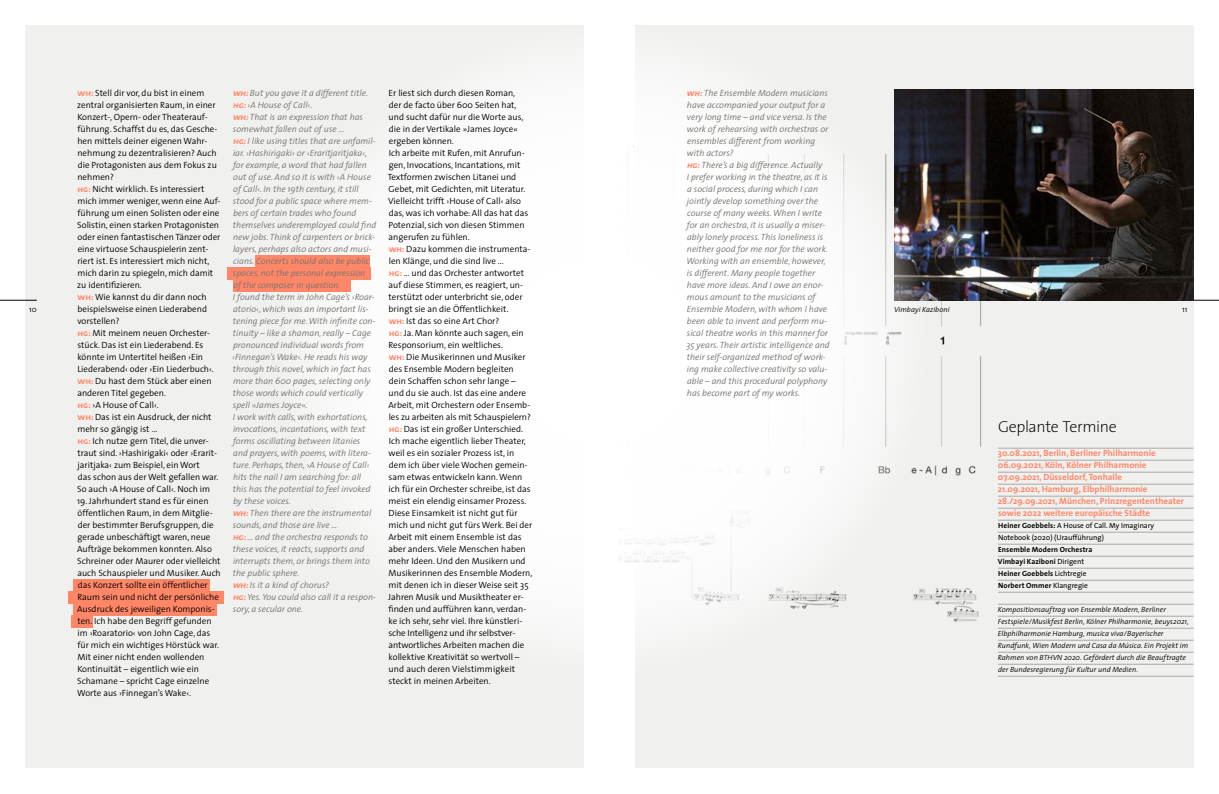
<style>
.page{position:relative;width:1219px;height:794px;background:#fff}
.page>*{position:absolute;margin:0;border:0;box-sizing:border-box;transform-origin:0 0}
.t1{font:200 16px "The Sans";letter-spacing:-.025em;color:#000}
.t2{font:300 9px/12px "The Sans";color:#000}
.t3{font:italic 300 9px/12px "The Sans";color:#777470}
.t4{font:700 9px/12px "The Sans";color:#ff8768}
.t5{font:300 8px "The Sans";color:#000}
.t6{font:italic 300 7.5px/12px "The Sans";letter-spacing:.005em;color:#000}
.t7{font:700 7.5px/12px "The Sans";letter-spacing:.015em;color:#000}
.t8{font:7.5px/12px "The Sans";color:#000}
.s1{font-family:"The Sans Bold Caps";font-weight:400;color:#ff8768}
.s2{font-weight:700}
.s3{font-weight:400}
</style>
<div class="page">
<div style="left:26px;top:26px;width:558px;height:742px;background:#f0f0ef"></div>
<div style="left:635px;top:26px;width:558px;height:742px;background:#f0f0ef"></div>
<hr style="left:1182px;top:300px;width:37px;height:1px;background:#000">
<hr style="left:0;top:300px;width:37px;height:1px;background:#000">
<img style="left:894px;top:89px;width:299px;height:211px">
<img style="left:798px;top:144px;width:215px;height:532px">
<div style="left:279px;top:25px;width:648px;height:648px;background:#fff;border-radius:50%"></div>
<div style="left:73px;top:579px;width:137px;height:12px;background:#ff8768"></div>
<div style="left:255px;top:255px;width:115px;height:12px;background:#ff8768"></div>
<div style="left:227px;top:267px;width:144px;height:12px;background:#ff8768"></div>
<div style="left:233px;top:279px;width:118px;height:12px;background:#ff8768"></div>
<div style="left:68px;top:591px;width:155px;height:12px;background:#ff8768"></div>
<div style="left:73px;top:603px;width:143px;height:12px;background:#ff8768"></div>
<div style="left:71px;top:615px;width:21px;height:12px;background:#ff8768"></div>
<hr style="left:998px;top:448px;width:195px;height:1px;background:#aaa8a7">
<hr style="left:998px;top:460px;width:195px;height:1px;background:#aaa8a7">
<hr style="left:998px;top:472px;width:195px;height:1px;background:#aaa8a7">
<hr style="left:998px;top:484px;width:195px;height:1px;background:#aaa8a7">
<hr style="left:998px;top:496px;width:195px;height:1px;background:#aaa8a7">
<hr style="left:998px;top:508px;width:195px;height:1px;background:#aaa8a7">
<hr style="left:998px;top:520px;width:195px;height:1px;background:#aaa8a7">
<hr style="left:998px;top:532px;width:195px;height:1px;background:#aaa8a7">
<hr style="left:998px;top:544px;width:195px;height:1px;background:#aaa8a7">
<hr style="left:998px;top:556px;width:195px;height:1px;background:#aaa8a7">
<hr style="left:998px;top:568px;width:195px;height:1px;background:#aaa8a7">
<hr style="left:998px;top:580px;width:195px;height:1px;background:#aaa8a7">
<hr style="left:998px;top:592px;width:195px;height:1px;background:#aaa8a7">
<hr style="left:998px;top:604px;width:195px;height:1px;background:#aaa8a7">
<hr style="left:998px;top:616px;width:195px;height:1px;background:#aaa8a7">
<hr style="left:998px;top:628px;width:195px;height:1px;background:#aaa8a7">
<hr style="left:998px;top:640px;width:195px;height:1px;background:#aaa8a7">
<hr style="left:998px;top:652px;width:195px;height:1px;background:#aaa8a7">
<hr style="left:998px;top:664px;width:195px;height:1px;background:#aaa8a7">
<hr style="left:998px;top:676px;width:195px;height:1px;background:#aaa8a7">
<p class="t3" style="left:232px;top:86px;width:146px"><span class="s1">wh:</span> But you gave it a different title. <span class="s1">hg:</span> ›A House of Call‹.<br><span class="s1">wh:</span> That is an expression that has somewhat fallen out of use …<br><span class="s1">hg:</span> I like using titles that are unfamil&shy;iar. ›Hashirigaki‹ or ›Eraritjaritjaka‹, for example, a word that had fallen out of use. And so it is with ›A House of Call‹. In the 19th century, it still stood for a public space where mem&shy;bers of certain trades who found themselves underemployed could find new jobs. Think of carpenters or brick&shy;layers, perhaps also actors and musi&shy;cians. Concerts should also be public spaces, not the personal expression<br>of the composer in question.<br>I found the term in John Cage’s ›Roar&shy;atorio‹, which was an important lis&shy;tening piece for me. With infinite con&shy;tinuity – like a shaman, really – Cage pronounced individual words from ›Finnegan’s Wake‹. He reads his way through this novel, which in fact has more than 600 pages, selecting only those words which could vertically spell »James Joyce«.<br>I work with calls, with exhortations, invocations, incantations, with text forms oscillating between litanies and prayers, with poems, with litera&shy;ture. Perhaps, then, ›A House of Call‹ hits the nail I am searching for: all this has the potential to feel invoked by these voices.<br><span class="s1">wh:</span> Then there are the instrumental sounds, and those are live …<br><span class="s1">hg:</span> … and the orchestra responds to these voices, it reacts, supports and interrupts them, or brings them into the public sphere.<br><span class="s1">wh:</span> Is it a kind of chorus?<br><span class="s1">hg:</span> Yes. You could also call it a respon&shy;sory, a secular one.</p>
<p class="t2" style="left:388px;top:86px;width:146px">Er liest sich durch diesen Roman,<br>der de facto über 600 Seiten hat, und sucht dafür nur die Worte aus, die in der Vertikale »James Joyce« ergeben können.<br>Ich arbeite mit Rufen, mit Anrufun&shy;gen, Invocations, Incantations, mit Textformen zwischen Litanei und Gebet, mit Gedichten, mit Literatur.<br>Vielleicht trifft ›House of Call‹ also das, was ich vorhabe: All das hat das Potenzial, sich von diesen Stimmen angerufen zu fühlen.<br><span class="s1">wh:</span> Dazu kommen die instrumenta&shy;len Klänge, und die sind live ...<br><span class="s1">hg:</span> … und das Orchester antwortet auf diese Stimmen, es reagiert, un&shy;terstützt oder unterbricht sie, oder bringt sie an die Öffentlichkeit.<br><span class="s1">wh:</span> Ist das so eine Art Chor?<br><span class="s1">hg:</span> Ja. Man könnte auch sagen, ein Responsorium, ein weltliches.<br><span class="s1">wh:</span> Die Musikerinnen und Musiker des Ensemble Modern begleiten<br>dein Schaffen schon sehr lange –<br>und du sie auch. Ist das eine andere Arbeit, mit Orchestern oder Ensemb&shy;les zu arbeiten als mit Schauspielern? <span class="s1">hg:</span> Das ist ein großer Unterschied.<br>Ich mache eigentlich lieber Theater, weil es ein sozialer Prozess ist, in dem ich über viele Wochen gemein&shy;sam etwas entwickeln kann. Wenn ich für ein Orchester schreibe, ist das meist ein elendig einsamer Prozess.<br>Diese Einsamkeit ist nicht gut für mich und nicht gut fürs Werk. Bei der Arbeit mit einem Ensemble ist das aber anders. Viele Menschen haben mehr Ideen. Und den Musikern und Musikerinnen des Ensemble Modern, mit denen ich in dieser Weise seit 35<br>Jahren Musik und Musiktheater er&shy;finden und aufführen kann, verdan&shy;ke ich sehr, sehr viel. Ihre künstleri&shy;sche Intelligenz und ihr selbstver&shy;antwortliches Arbeiten machen die kollektive Kreativität so wertvoll – und auch deren Vielstimmigkeit steckt in meinen Arbeiten.</p>
<p class="t2" style="left:77px;top:87px;width:145px"><span class="s1">wh:</span> Stell dir vor, du bist in einem zentral organisierten Raum, in einer<br>Konzert-, Opern- oder Theaterauf&shy;führung. Schaffst du es, das Gesche&shy;hen mittels deiner eigenen Wahr&shy;nehmung zu dezentralisieren? Auch die Protagonisten aus dem Fokus zu nehmen?<br><span class="s1">hg:</span> Nicht wirklich. Es interessiert mich immer weniger, wenn eine Auf&shy;führung um einen Solisten oder eine<br>Solistin, einen starken Protagonisten oder einen fantastischen Tänzer oder eine virtuose Schauspielerin zent&shy;riert ist. Es interessiert mich nicht, mich darin zu spiegeln, mich damit zu identifizieren.<br><span class="s1">wh:</span> Wie kannst du dir dann noch beispielsweise einen Liederabend vorstellen?<br><span class="s1">hg:</span> Mit meinem neuen Orchester&shy;stück. Das ist ein Liederabend. Es könnte im Untertitel heißen ›Ein<br>Liederabend‹ oder ›Ein Liederbuch‹. <span class="s1">wh:</span> Du hast dem Stück aber einen anderen Titel gegeben.<br><span class="s1">hg:</span> ›A House of Call‹.<br><span class="s1">wh:</span> Das ist ein Ausdruck, der nicht mehr so gängig ist ...<br><span class="s1">hg:</span> Ich nutze gern Titel, die unver&shy;traut sind. ›Hashirigaki‹ oder ›Erarit&shy;jaritjaka‹ zum Beispiel, ein Wort<br>das schon aus der Welt gefallen war.<br>So auch ›A House of Call‹. Noch im</p>
<p class="t2" style="left:77px;top:494px;width:145px">19. Jahrhundert stand es für einen öffentlichen Raum, in dem Mitglie&shy;der bestimmter Berufsgruppen, die gerade unbeschäftigt waren, neue Aufträge bekommen konnten. Also Schreiner oder Maurer oder vielleicht auch Schauspieler und Musiker. Auch das Konzert sollte ein öffentlicher Raum sein und nicht der persönliche Ausdruck des jeweiligen Komponis&shy;ten. Ich habe den Begriff gefunden im ›Roaratorio‹ von John Cage, das für mich ein wichtiges Hörstück war.<br>Mit einer nicht enden wollenden Kontinuität – eigentlich wie ein Schamane – spricht Cage einzelne Worte aus ›Finnegan’s Wake‹.</p>
<p class="t3" style="left:686px;top:87px;width:145px"><span class="s1">wh:</span> The Ensemble Modern musicians have accompanied your output for a very long time – and vice versa. Is the work of rehearsing with orchestras or ensembles different from working with actors?<br><span class="s1">hg:</span> There’s a big difference. Actually<br>I prefer working in the theatre, as it is a social process, during which I can jointly develop something over the course of many weeks. When I write for an orchestra, it is usually a miser&shy;ably lonely process. This loneliness is neither good for me nor for the work.<br>Working with an ensemble, however, is different. Many people together have more ideas. And I owe an enor&shy;mous amount to the musicians of Ensemble Modern, with whom I have been able to invent and perform mu&shy;sical theatre works in this manner for 35 years. Their artistic intelligence and their self-organized method of work&shy;ing make collective creativity so valu&shy;able – and this procedural polyphony has become part of my works.</p>
<p class="t6" style="left:894px;top:303px;width:57px">Vimbayi Kaziboni</p>
<p class="t5" style="left:29px;top:303px;width:9px">10</p>
<p class="t5" style="left:1182px;top:303px;width:7px">11</p>
<h1 class="t1" style="left:998px;top:413px;width:120px">Geplante Termine</h1>
<p class="t4" style="left:998px;top:447px;width:188px">30.08.2021, Berlin, Berliner Philharmonie 06.09.2021, Köln, Kölner Philharmonie 07.09.2021, Düsseldorf, Tonhalle<br>21.09.2021, Hamburg, Elbphilharmonie 28./29.09.2021, München, Prinzregententheater sowie 2022 weitere europäische Städte</p>
<p class="t8" style="left:998px;top:519px;width:158px"><span class="s2">Heiner Goebbels:</span> A House of Call. My Imaginary<br>Notebook (2020) (Uraufführung)</p>
<p class="t7" style="left:998px;top:543px;width:96px">Ensemble Modern Orchestra<br>Vimbayi Kaziboni <span class="s3">Dirigent<br></span>Heiner Goebbels <span class="s3">Lichtregie<br></span>Norbert Ommer <span class="s3">Klangregie</span></p>
<p class="t6" style="left:998px;top:603px;width:192px">Kompositionsauftrag von Ensemble Modern, Berliner Festspiele/Musikfest Berlin, Kölner Philharmonie, beuys2021, Elbphilharmonie Hamburg, musica viva/Bayerischer Rundfunk, Wien Modern und Casa da Música. Ein Projekt im Rahmen von BTHVN 2020. Gefördert durch die Beauftragte der Bundesregierung für Kultur und Medien.</p>
</div>
